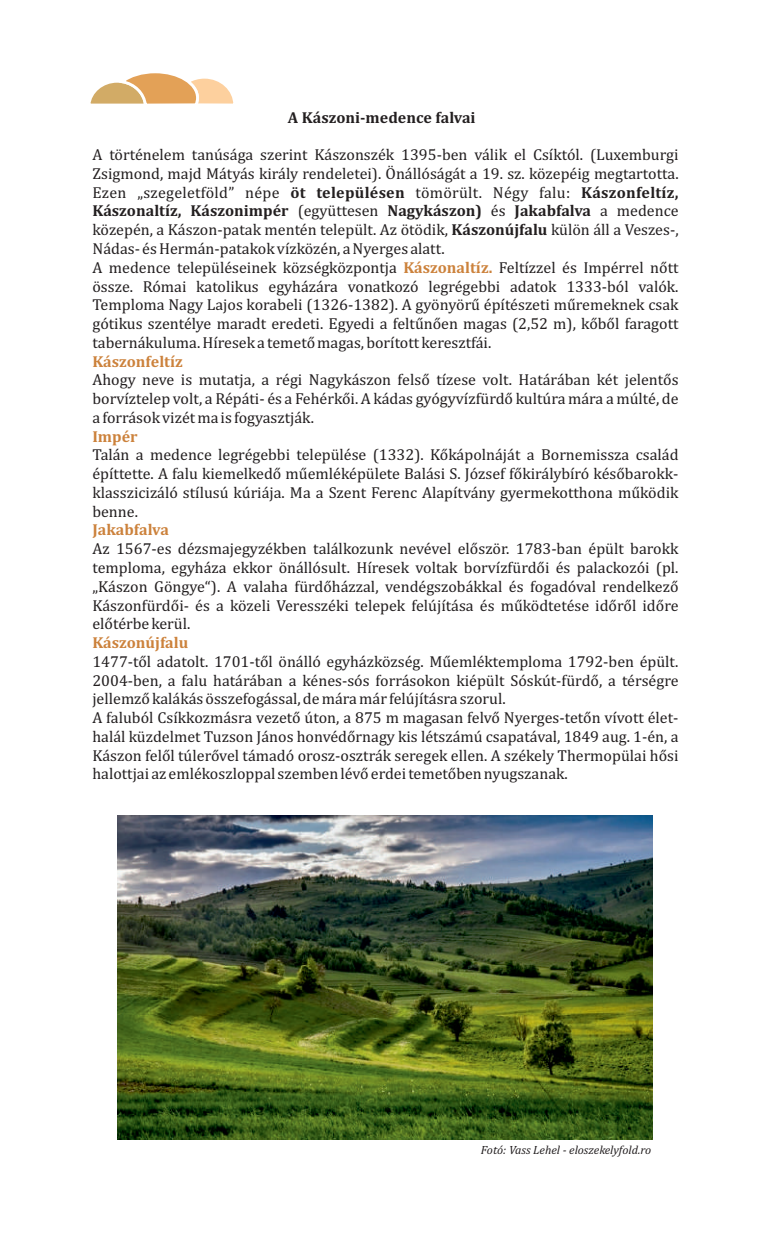
<style>
.page{position:relative;width:766px;height:1248px;background:#fff}
.page>*{position:absolute;margin:0;border:0;box-sizing:border-box;transform-origin:0 0}
.t1{font:16px/18.8px "Cambria";color:#231f20;text-align:justify}
.t2{font:700 16px "Cambria";color:#cc823c}
.t3{font:700 16px "Cambria";color:#231f20}
.t4{font:italic 12px "Cambria";color:#231f20}
.s1{font-weight:700}
.s2{font-weight:700;color:#cc823c}
</style>
<div class="page">
<svg style="left:90px;top:73px;width:144px;height:31px"></svg>
<img style="left:118px;top:815px;width:534px;height:324px">
<p class="t3" style="left:288px;top:110px;width:189px">A Kászoni-medence falvai</p>
<p class="t1" style="left:92px;top:146px;width:587px;text-align:left">A történelem tanúsága szerint Kászonszék 1395-ben válik el Csíktól. (Luxemburgi Zsigmond, majd Mátyás király rendeletei). Önállóságát a 19. sz. közepéig megtartotta.<br>Ezen „szegeletföld” népe <span class="s1">öt településen</span> tömörült. Négy falu: <span class="s1">Kászonfeltíz, Kászonaltíz, Kászonimpér</span> (együttesen <span class="s1">Nagykászon)</span> és <span class="s1">Jakabfalva</span> a medence közepén, a Kászon-patak mentén települt. Az ötödik, <span class="s1">Kászonújfalu</span> külön áll a Veszes-, Nádas- és Hermán-patakok vízközén, a Nyerges alatt.<br>A medence településeinek községközpontja <span class="s2">Kászonaltíz.</span> Feltízzel és Impérrel nőtt össze. Római katolikus egyházára vonatkozó legrégebbi adatok 1333-ból valók.<br>Temploma Nagy Lajos korabeli (1326-1382). A gyönyörű építészeti műremeknek csak gótikus szentélye maradt eredeti. Egyedi a feltűnően magas (2,52 m), kőből faragott tabernákuluma. Híresek a temető magas, borított keresztfái.</p>
<p class="t1" style="left:92px;top:371px;width:587px">Ahogy neve is mutatja, a régi Nagykászon felső tízese volt. Határában két jelentős borvíztelep volt, a Répáti- és a Fehérkői. A kádas gyógyvízfürdő kultúra mára a múlté, de a források vizét ma is fogyasztják.</p>
<p class="t1" style="left:92px;top:446px;width:587px">Talán a medence legrégebbi települése (1332). Kőkápolnáját a Bornemissza család építtette. A falu kiemelkedő műemléképülete Balási S. József főkirálybíró későbarokk&shy;klasszicizáló stílusú kúriája. Ma a Szent Ferenc Alapítvány gyermekotthona működik benne.</p>
<p class="t1" style="left:92px;top:540px;width:587px">Az 1567-es dézsmajegyzékben találkozunk nevével először. 1783-ban épült barokk temploma, egyháza ekkor önállósult. Híresek voltak borvízfürdői és palackozói (pl. „Kászon Göngye“). A valaha fürdőházzal, vendégszobákkal és fogadóval rendelkező Kászonfürdői- és a közeli Veresszéki telepek felújítása és működtetése időről időre előtérbe kerül.</p>
<p class="t1" style="left:92px;top:653px;width:587px;text-align:left">1477-től adatolt. 1701-től önálló egyházközség. Műemléktemploma 1792-ben épült.<br>2004-ben, a falu határában a kénes-sós forrásokon kiépült Sóskút-fürdő, a térségre jellemző kalákás összefogással, de mára már felújításra szorul.<br>A faluból Csíkkozmásra vezető úton, a 875 m magasan felvő Nyerges-tetőn vívott élet&shy;halál küzdelmet Tuzson János honvédőrnagy kis létszámú csapatával, 1849 aug. 1-én, a Kászon felől túlerővel támadó orosz-osztrák seregek ellen. A székely Thermopülai hősi halottjai az emlékoszloppal szemben lévő erdei temetőben nyugszanak.</p>
<p class="t2" style="left:92px;top:354px;width:92px">Kászonfeltíz</p>
<p class="t2" style="left:92px;top:429px;width:47px">Impér</p>
<p class="t2" style="left:92px;top:523px;width:78px">Jakabfalva</p>
<p class="t2" style="left:92px;top:635px;width:97px">Kászonújfalu</p>
<p class="t4" style="left:480px;top:1144px;width:172px">Fotó: Vass Lehel - eloszekelyfold.ro</p>
</div>
